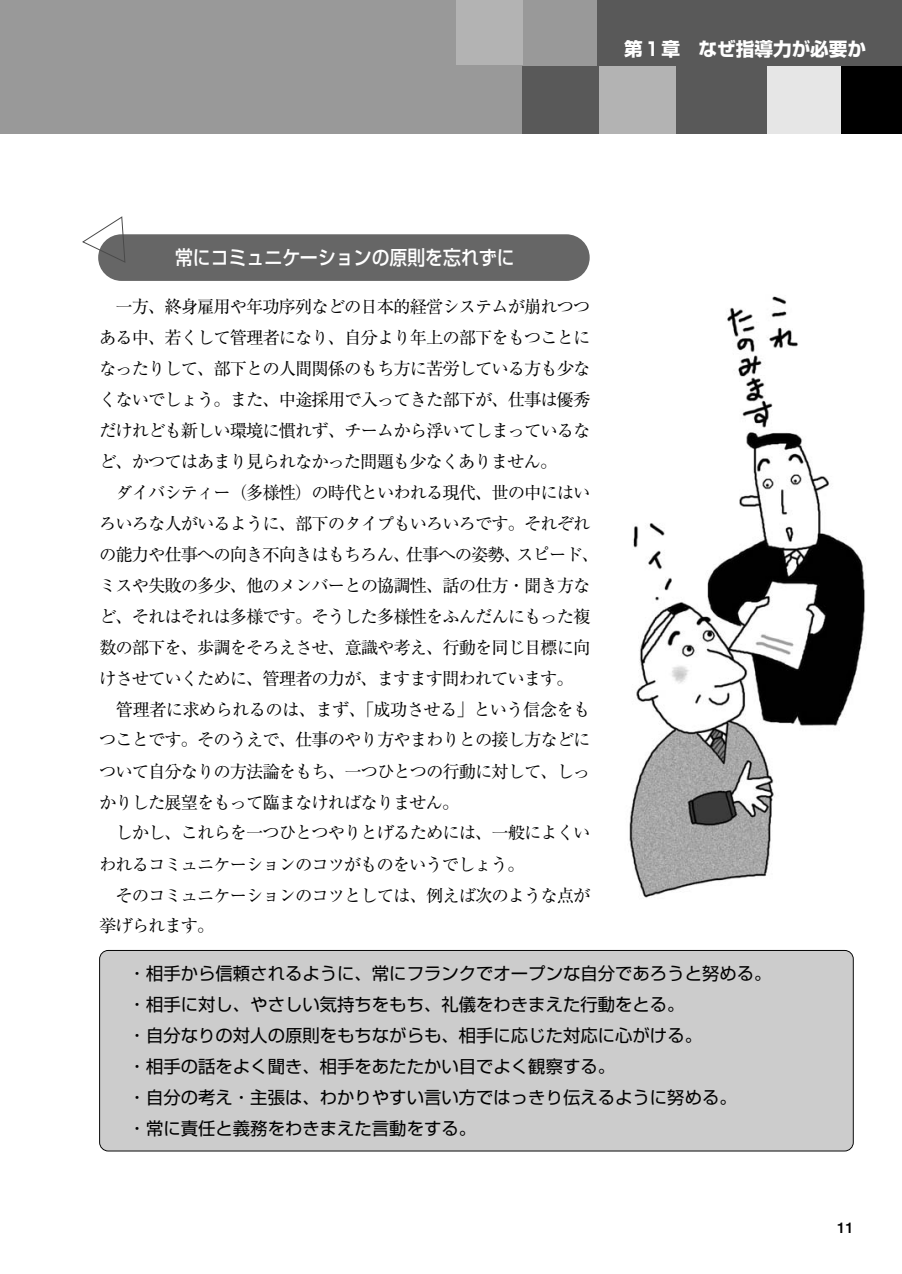
<style>
.page{position:relative;width:902px;height:1274px;background:#fff}
.page>*{position:absolute;margin:0;border:0;box-sizing:border-box;transform-origin:0 0}
.t1{font:500 19.78px "Shin Go";color:#fff;scale:.9 1}
.t2{font:700 18.55px "Shin Go";color:#fff}
.t3{font:17.32px/31px "Ryumin";letter-spacing:-.06em;color:#000}
.t4{font:17.32px/31px "Shin Go";color:#000}
.t5{font:700 14.88px "Futo Go B101";color:#000}
</style>
<div class="page">
<div style="left:100px;top:951px;width:752px;height:200px;background:#ccc;border-radius:8px"></div>
<div style="left:99px;top:950px;width:754px;height:201px;border:1px solid #000;border-radius:9px"></div>
<img style="left:629px;top:296px;width:236px;height:602px">
<div style="left:98px;top:234px;width:491px;height:47px;background:#666;border-radius:23px"></div>
<svg style="left:82px;top:216px;width:44px;height:47px"></svg>
<div style="left:0;top:0;width:901px;height:134px;background:#999"></div>
<div style="left:456px;top:0;width:67px;height:64px;background:#b3b3b3"></div>
<div style="left:597px;top:0;width:304px;height:134px;background:#595959"></div>
<div style="left:522px;top:66px;width:379px;height:68px;background:#595959"></div>
<div style="left:599px;top:66px;width:76px;height:68px;background:#b3b3b3"></div>
<div style="left:767px;top:66px;width:76px;height:68px;background:#e6e6e6"></div>
<div style="left:840px;top:66px;width:61px;height:68px;background:#000"></div>
<p class="t2" style="left:624px;top:42px;width:243px">第１章　なぜ指導力が必要か</p>
<p class="t1" style="left:175px;top:250px;width:379px">常にコミュニケーションの原則を忘れずに</p>
<p class="t3" style="left:99px;top:293px;width:493px;text-align:justify;text-indent:16px">一方、終身雇用や年功序列などの日本的経営システムが崩れつつある中、若くして管理者になり、自分より年上の部下をもつことになったりして、部下との人間関係のもち方に苦労している方も少なくないでしょう。また、中途採用で入ってきた部下が、仕事は優秀だけれども新しい環境に慣れず、チームから浮いてしまっているなど、かつてはあまり見られなかった問題も少なくありません。</p>
<p class="t3" style="left:99px;top:479px;width:501px;text-indent:16px">ダイバシティー（多様性）の時代といわれる現代、世の中にはいろいろな人がいるように、部下のタイプもいろいろです。それぞれの能力や仕事への向き不向きはもちろん、仕事への姿勢、スピード、ミスや失敗の多少、他のメンバーとの協調性、話の仕方・聞き方など、それはそれは多様です。そうした多様性をふんだんにもった複数の部下を、歩調をそろえさせ、意識や考え、行動を同じ目標に向けさせていくために、管理者の力が、ますます問われています。</p>
<p class="t3" style="left:99px;top:696px;width:493px;text-align:justify;text-indent:17px">管理者に求められるのは、まず、「成功させる」という信念をもつことです。そのうえで、仕事のやり方やまわりとの接し方などについて自分なりの方法論をもち、一つひとつの行動に対して、しっかりした展望をもって臨まなければなりません。</p>
<p class="t3" style="left:99px;top:820px;width:493px;text-indent:16px">しかし、これらを一つひとつやりとげるためには、一般によくいわれるコミュニケーションのコツがものをいうでしょう。</p>
<p class="t3" style="left:99px;top:882px;width:493px;text-indent:16px">そのコミュニケーションのコツとしては、例えば次のような点が挙げられます。</p>
<p class="t4" style="left:129px;top:960px;width:644px">・相手から信頼されるように、常にフランクでオープンな自分であろうと努める。・相手に対し、やさしい気持ちをもち、礼儀をわきまえた行動をとる。<br>・自分なりの対人の原則をもちながらも、相手に応じた対応に心がける。<br>・相手の話をよく聞き、相手をあたたかい目でよく観察する。<br>・自分の考え・主張は、わかりやすい言い方ではっきり伝えるように努める。<br>・常に責任と義務をわきまえた言動をする。</p>
<p class="t5" style="left:837px;top:1222px;width:18px">11</p>
</div>
